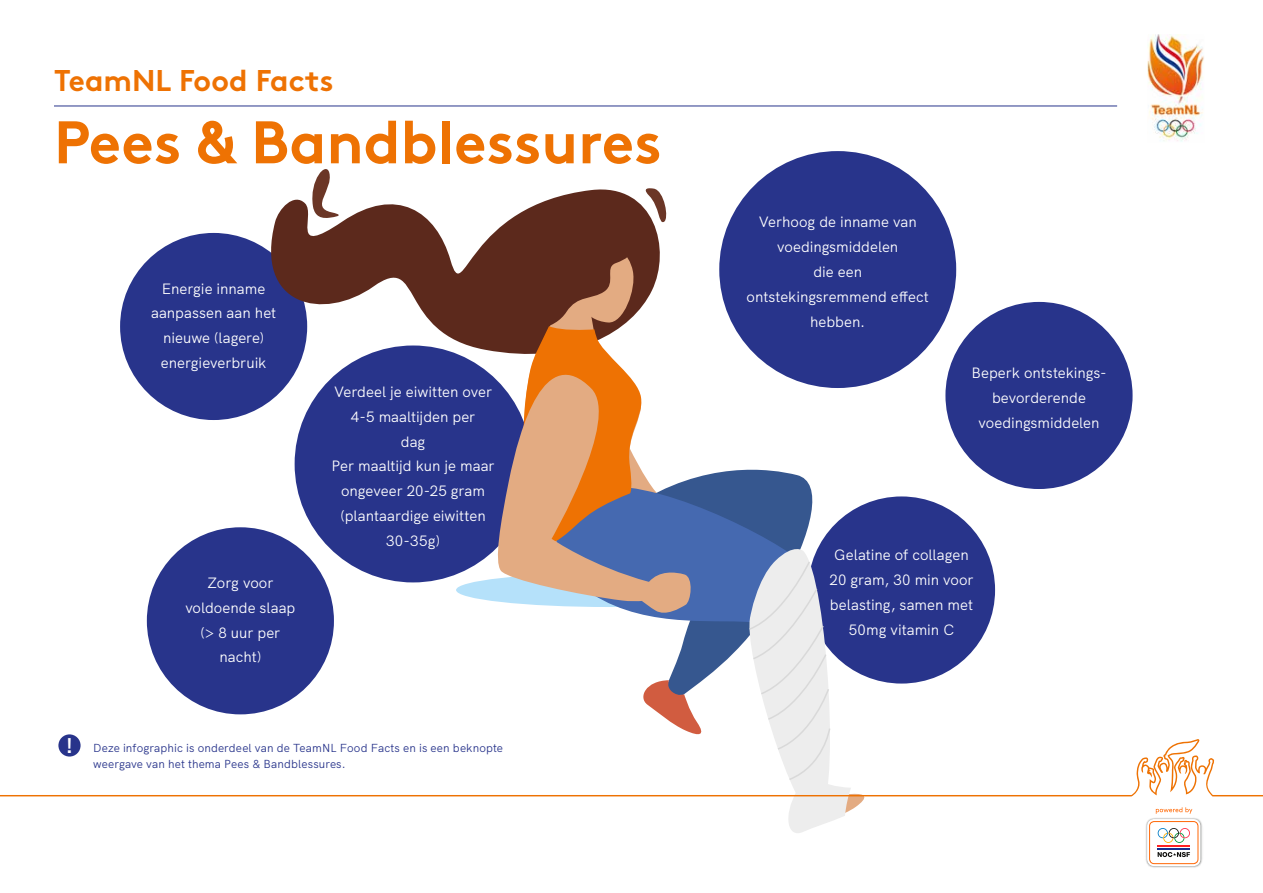
<style>
.page{position:relative;width:1263px;height:893px;background:#fff}
.page>*{position:absolute;margin:0;border:0;box-sizing:border-box;transform-origin:0 0}
.t1{font:700 60px "Brown";color:#ee7203}
.t2{font:700 30px "Brown";color:#ee7203}
.t3{font:700 21.6px "HK Grotesk";color:#fff}
.t4{font:14.85px/24.8px "HK Grotesk";color:#fff;text-align:center}
.t5{font:11.55px/16.5px "HK Grotesk";letter-spacing:.01em;color:#28348b}
</style>
<div class="page">
<svg style="left:58px;top:734px;width:23px;height:22px"></svg>
<div style="left:120px;top:233px;width:187px;height:187px;background:#28348b;border-radius:50%"></div>
<div style="left:719px;top:151px;width:237px;height:237px;background:#28348b;border-radius:50%"></div>
<div style="left:295px;top:345px;width:237px;height:237px;background:#28348b;border-radius:50%"></div>
<div style="left:945px;top:302px;width:187px;height:187px;background:#28348b;border-radius:50%"></div>
<div style="left:808px;top:496px;width:187px;height:188px;background:#28348b;border-radius:50%"></div>
<div style="left:147px;top:527px;width:187px;height:187px;background:#28348b;border-radius:50%"></div>
<svg style="left:254px;top:199px;width:208px;height:167px"></svg>
<svg style="left:309px;top:169px;width:33px;height:50px"></svg>
<svg style="left:462px;top:187px;width:406px;height:646px"></svg>
<hr style="left:54px;top:106px;width:1063px;height:1px;background:#28348b">
<img style="left:1147px;top:34px;width:57px;height:108px">
<svg style="left:0;top:739px;width:1263px;height:57px"></svg>
<img style="left:1146px;top:821px;width:57px;height:47px">
<svg style="left:1147px;top:807px;width:53px;height:59px"></svg>
<h2 class="t2" style="left:54px;top:56px;width:281px">TeamNL Food Facts</h2>
<h1 class="t1" style="left:54px;top:94px;width:609px">Pees &amp; Bandblessures</h1>
<p class="t4" style="left:151px;top:275px;width:127px">Energie inname aanpassen aan het nieuwe (lagere) energieverbruik</p>
<p class="t4" style="left:185px;top:569px;width:112px">Zorg voor voldoende slaap (&gt; 8 uur per nacht)</p>
<p class="t4" style="left:332px;top:378px;width:165px">Verdeel je eiwitten over<br>4-5 maaltijden per<br>dag<br>Per maaltijd kun je maar ongeveer 20-25 gram (plantaardige eiwitten<br>30-35g)</p>
<h3 class="t3" style="left:66px;top:729px;width:8px">!</h3>
<p class="t5" style="left:93px;top:738px;width:411px">Deze infographic is onderdeel van de TeamNL Food Facts en is een beknopte weergave van het thema Pees &amp; Bandblessures.</p>
<p class="t4" style="left:747px;top:209px;width:184px">Verhoog de inname van voedingsmiddelen<br>die een ontstekingsremmend effect hebben.</p>
<p class="t4" style="left:971px;top:359px;width:137px">Beperk ontstekings&shy;bevorderende voedingsmiddelen</p>
<p class="t4" style="left:829px;top:541px;width:145px">Gelatine of collagen<br>20 gram, 30 min voor belasting, samen met<br>50mg vitamin C</p>
</div>
